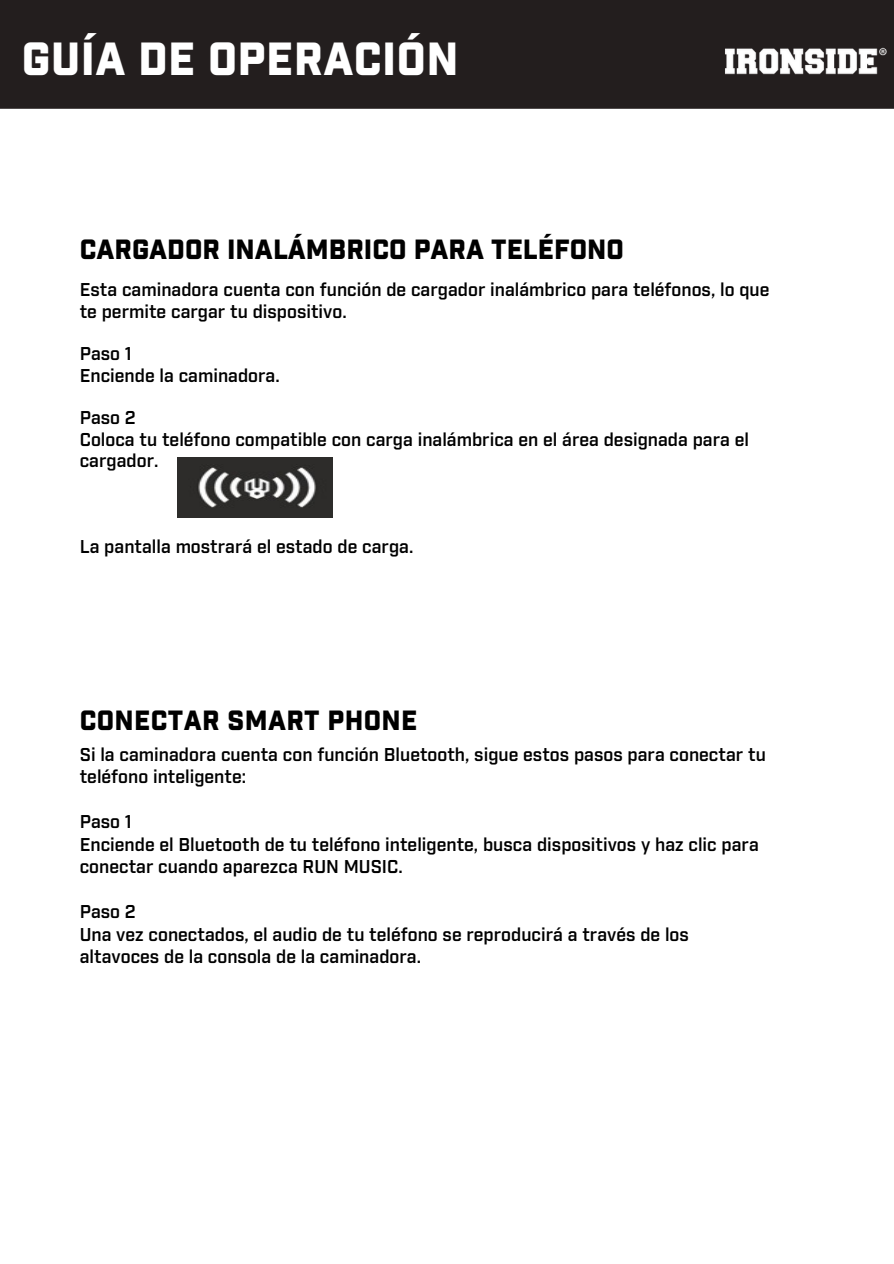
<style>
.page{position:relative;width:894px;height:1264px;background:#fff}
.page>*{position:absolute;margin:0;border:0;box-sizing:border-box;transform-origin:0 0}
.t1{font:900 45px "Industry";letter-spacing:.01em;color:#fff}
.t2{font:900 27px "Industry";color:#000}
.t3{font:600 18px/22.5px "Industry";color:#000}
</style>
<div class="page">
<img style="left:177px;top:458px;width:155px;height:59px">
<div style="left:0;top:0;width:892px;height:108px;background:#231e1e"></div>
<img style="left:712px;top:37px;width:180px;height:51px">
<p class="t1" style="left:22px;top:39px;width:438px">GUÍA DE OPERACIÓN</p>
<p class="t2" style="left:80px;top:237px;width:545px">CARGADOR INALÁMBRICO PARA TELÉFONO</p>
<h1 class="t3" style="left:80px;top:280px;width:691px;line-height:21.3px">Esta caminadora cuenta con función de cargador inalámbrico para teléfonos, lo que te permite cargar tu dispositivo.</h1>
<p class="t3" style="left:80px;top:344px;width:54px">Paso 1</p>
<h2 class="t3" style="left:80px;top:365px;width:201px">Enciende la caminadora.</h2>
<p class="t3" style="left:80px;top:408px;width:58px">Paso 2</p>
<p class="t3" style="left:80px;top:430px;width:670px;line-height:21.3px">Coloca tu teléfono compatible con carga inalámbrica en el área designada para el cargador.</p>
<p class="t3" style="left:80px;top:536px;width:335px">La pantalla mostrará el estado de carga.</p>
<p class="t2" style="left:80px;top:708px;width:339px">CONECTAR SMART PHONE</p>
<p class="t3" style="left:80px;top:744px;width:687px">Si la caminadora cuenta con función Bluetooth, sigue estos pasos para conectar tu teléfono inteligente:</p>
<p class="t3" style="left:80px;top:811px;width:54px">Paso 1</p>
<p class="t3" style="left:80px;top:834px;width:680px">Enciende el Bluetooth de tu teléfono inteligente, busca dispositivos y haz clic para conectar cuando aparezca RUN MUSIC.</p>
<h2 class="t3" style="left:80px;top:901px;width:58px">Paso 2</h2>
<p class="t3" style="left:80px;top:924px;width:610px">Una vez conectados, el audio de tu teléfono se reproducirá a través de los altavoces de la consola de la caminadora.</p>
</div>
